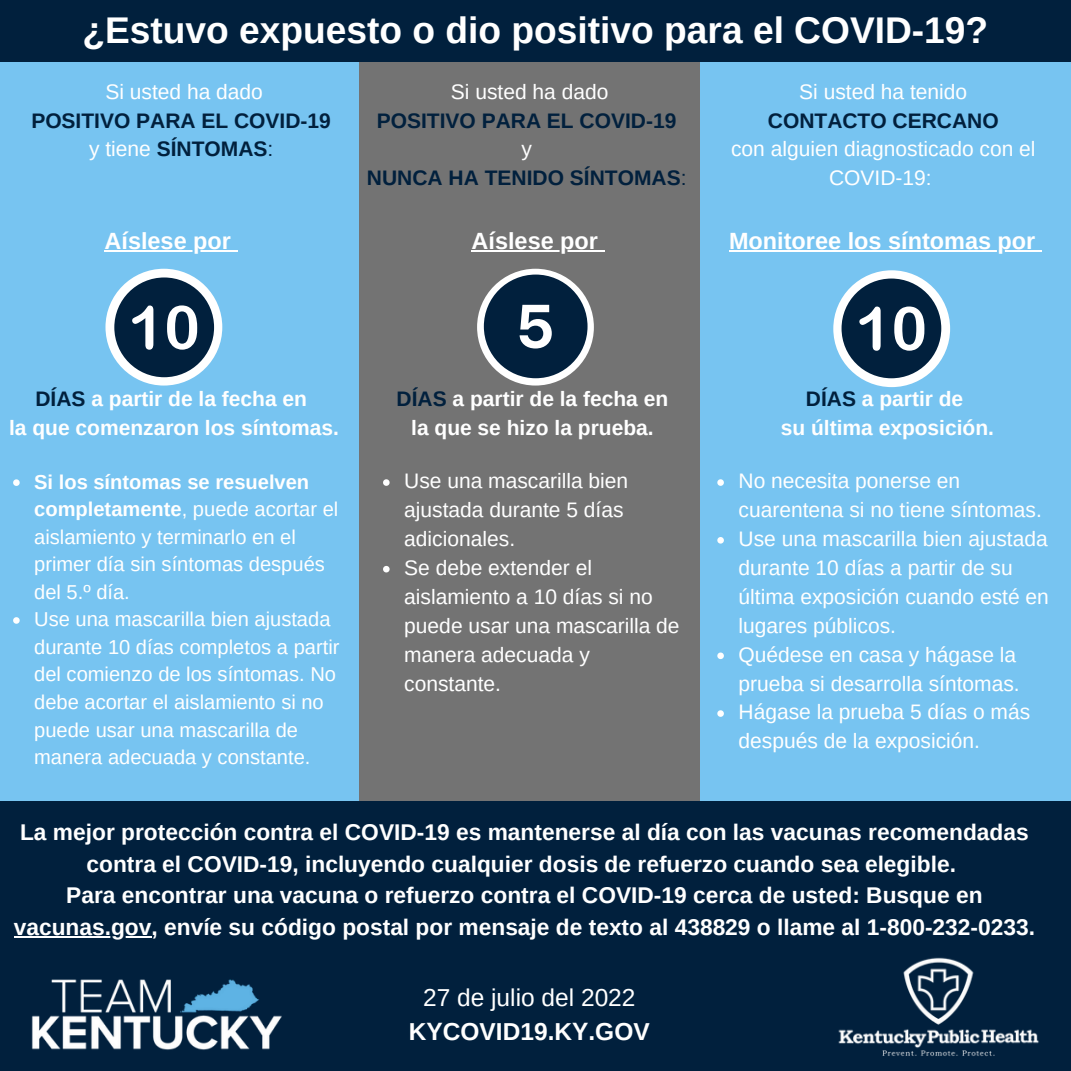
<style>
.page{position:relative;width:1071px;height:1071px;background:#01203d}
.page>*{position:absolute;margin:0;border:0;box-sizing:border-box;transform-origin:0 0}
.t1{font:700 37.1px "Arimo";color:#fff}
.t2{font:24.5px "Arimo";color:#fff}
.t3{font:700 24.5px "Arimo";color:#fff}
.t4{font:700 23.45px "Arimo";color:#fff}
.t5{font:700 22.75px/31.5px "Arimo";color:#fff;text-align:center}
.t6{font:21px/28.9px "Arimo";color:#fff}
.t7{font:700 21px/28.9px "Arimo";color:#fff;text-align:center}
.t8{font:700 21px/28.9px "Arimo";color:#01203d;text-align:center}
.t9{font:20.12px/27.7px "Arimo";color:#fff}
.s1{font-weight:400;color:#fff}
.s2{font-weight:400}
.s3{color:#01203d}
.s4{font-weight:700}
</style>
<div class="page">
<img style="left:838px;top:957px;width:201px;height:100px">
<div style="left:0;top:62px;width:375px;height:739px;background:#77c4f1"></div>
<div style="left:105px;top:269px;width:117px;height:117px;background:#fff;border-radius:50%"></div>
<div style="left:359px;top:62px;width:352px;height:739px;background:#737373"></div>
<div style="left:701px;top:62px;width:370px;height:739px;background:#77c4f1"></div>
<div style="left:477px;top:269px;width:117px;height:117px;background:#fff;border-radius:50%"></div>
<div style="left:114px;top:277px;width:100px;height:100px;background:#01203d;border-radius:50%"></div>
<svg style="left:132px;top:306px;width:21px;height:44px"></svg>
<svg style="left:167px;top:305px;width:30px;height:45px"></svg>
<img style="left:31px;top:979px;width:251px;height:71px">
<div style="left:833px;top:270px;width:117px;height:117px;background:#fff;border-radius:50%"></div>
<div style="left:842px;top:279px;width:99px;height:99px;background:#01203d;border-radius:50%"></div>
<svg style="left:859px;top:307px;width:22px;height:44px"></svg>
<svg style="left:894px;top:307px;width:30px;height:44px"></svg>
<svg style="left:484px;top:275px;width:104px;height:103px"></svg>
<hr style="left:105px;top:250px;width:126px;height:1px;background:#fff">
<hr style="left:472px;top:250px;width:126px;height:1px;background:#fff">
<hr style="left:729px;top:250px;width:306px;height:1px;background:#fff">
<svg style="left:717px;top:479px;width:7px;height:7px"></svg>
<svg style="left:717px;top:537px;width:7px;height:7px"></svg>
<svg style="left:717px;top:653px;width:7px;height:6px"></svg>
<svg style="left:717px;top:710px;width:7px;height:7px"></svg>
<svg style="left:13px;top:479px;width:7px;height:7px"></svg>
<svg style="left:13px;top:617px;width:7px;height:7px"></svg>
<svg style="left:383px;top:479px;width:7px;height:7px"></svg>
<svg style="left:383px;top:566px;width:7px;height:6px"></svg>
<hr style="left:14px;top:936px;width:138px;height:1px;background:#fff">
<h1 class="t1" style="left:82px;top:10px;width:907px">¿Estuvo expuesto o dio positivo para el COVID-19?</h1>
<p class="t6" style="left:105px;top:77px;width:159px">Si usted ha dado</p>
<p class="t8" style="left:31px;top:106px;width:301px">POSITIVO PARA EL COVID-19 <span class="s1">y tiene</span> SÍNTOMAS<span class="s2">:</span></p>
<p class="t6" style="left:451px;top:77px;width:159px">Si usted ha dado</p>
<p class="t8" style="left:377px;top:106px;width:301px">POSITIVO PARA EL COVID-19</p>
<p class="t8" style="left:367px;top:135px;width:321px"><span class="s1">y<br></span>NUNCA HA TENIDO SÍNTOMAS<span class="s2">:</span></p>
<p class="t6" style="left:799px;top:77px;width:169px">Si usted ha tenido</p>
<p class="t8" style="left:768px;top:106px;width:232px">CONTACTO CERCANO</p>
<p class="t6" style="left:731px;top:135px;width:306px;text-align:center">con alguien diagnosticado con el<br>COVID-19:</p>
<p class="t4" style="left:105px;top:228px;width:128px">Aíslese por</p>
<p class="t4" style="left:472px;top:228px;width:128px">Aíslese por</p>
<p class="t4" style="left:729px;top:228px;width:308px">Monitoree los síntomas por</p>
<p class="t7" style="left:9px;top:384px;width:331px"><span class="s3">DÍAS</span> a partir de la fecha en<br>la que comenzaron los síntomas.</p>
<p class="t7" style="left:397px;top:384px;width:273px"><span class="s3">DÍAS</span> a partir de la fecha en la que se hizo la prueba.</p>
<p class="t9" style="left:34px;top:468px;width:307px"><span class="s4">Si los síntomas se resuelven completamente</span>, puede acortar el aislamiento y terminarlo en el primer día sin síntomas después del 5.º día.<br>Use una mascarilla bien ajustada durante 10 días completos a partir del comienzo de los síntomas. No debe acortar el aislamiento si no puede usar una mascarilla de manera adecuada y constante.</p>
<p class="t6" style="left:404px;top:467px;width:277px">Use una mascarilla bien ajustada durante 5 días adicionales.<br>Se debe extender el aislamiento a 10 días si no puede usar una mascarilla de manera adecuada y constante.</p>
<p class="t7" style="left:781px;top:384px;width:215px"><span class="s3">DÍAS</span> a partir de<br>su última exposición.</p>
<p class="t6" style="left:739px;top:467px;width:312px">No necesita ponerse en cuarentena si no tiene síntomas.<br>Use una mascarilla bien ajustada durante 10 días a partir de su última exposición cuando esté en lugares públicos.<br>Quédese en casa y hágase la prueba si desarrolla síntomas.<br>Hágase la prueba 5 días o más después de la exposición.</p>
<p class="t5" style="left:14px;top:816px;width:1023px">La mejor protección contra el COVID-19 es mantenerse al día con las vacunas recomendadas contra el COVID-19, incluyendo cualquier dosis de refuerzo cuando sea elegible.<br>Para encontrar una vacuna o refuerzo contra el COVID-19 cerca de usted: Busque en vacunas.gov, envíe su código postal por mensaje de texto al 438829 o llame al 1-800-232-0233.</p>
<p class="t2" style="left:423px;top:984px;width:214px">27 de julio del 2022</p>
<p class="t3" style="left:409px;top:1018px;width:242px">KYCOVID19.KY.GOV</p>
</div>
